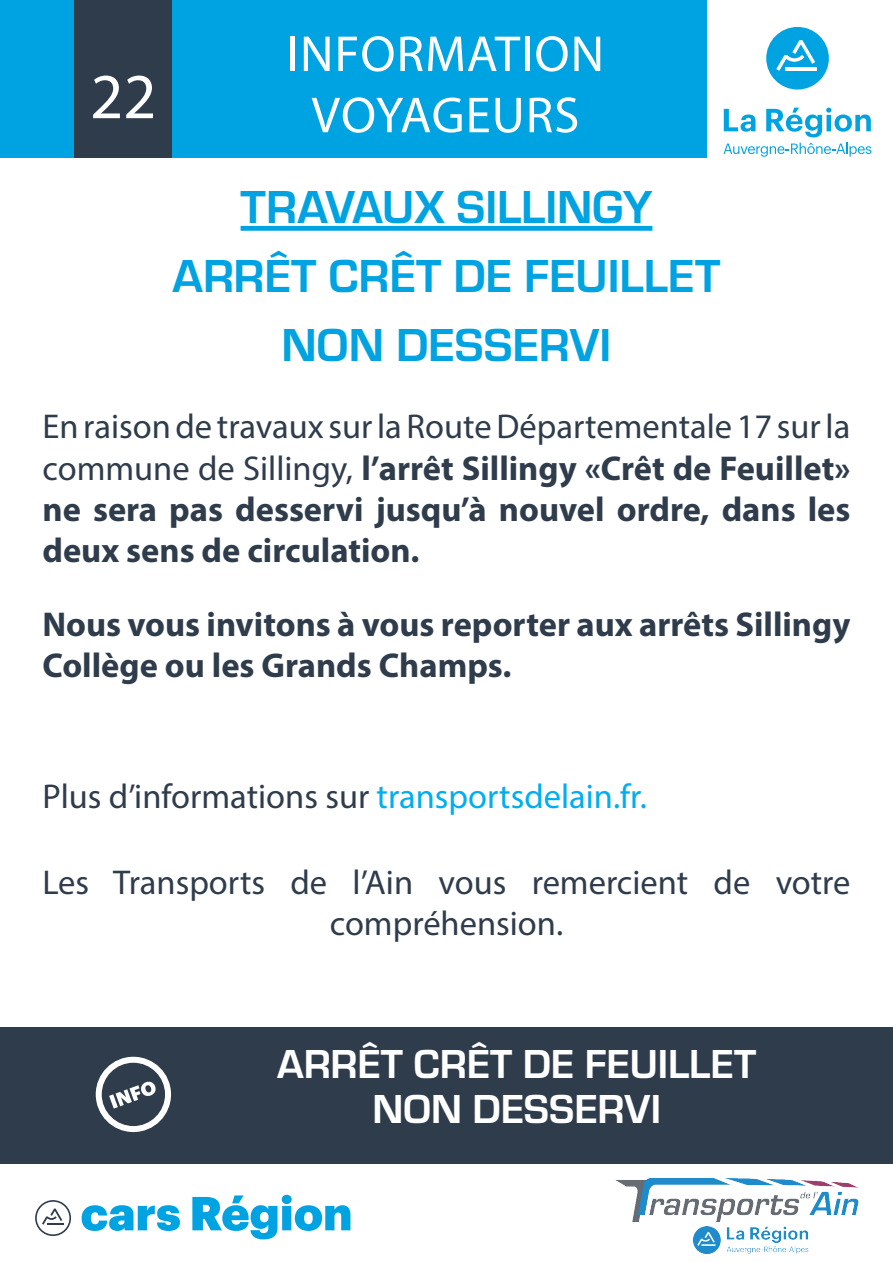
<style>
.page{position:relative;width:893px;height:1263px;background:#fff}
.page>*{position:absolute;margin:0;border:0;box-sizing:border-box;transform-origin:0 0}
.t1{font:64.5px "Myriad Pro";color:#fff}
.t2{font:51px/61.2px "Myriad Pro";letter-spacing:.02em;color:#fff;text-align:center}
.t3{font:700 48px/68.7px "Eurostile";color:#00a3e1;text-align:center}
.t4{font:700 42px/45px "Eurostile";color:#fff;text-align:center}
.t5{font:700 34.5px/41.4px "Myriad Pro";color:#2f3c4c;text-align:justify}
.t6{font:34.5px/41.4px "Myriad Pro";color:#2f3c4c;text-align:center}
.s1{font-weight:400}
.s2{color:#00aeef}
</style>
<div class="page">
<svg style="left:724px;top:109px;width:31px;height:23px"></svg>
<svg style="left:766px;top:108px;width:105px;height:29px"></svg>
<svg style="left:723px;top:143px;width:148px;height:14px"></svg>
<div style="left:766px;top:27px;width:63px;height:63px;background:#00a3e1;border-radius:50%"></div>
<hr style="left:785px;top:67px;width:32px;height:4px;background:#fff">
<svg style="left:776px;top:40px;width:39px;height:31px"></svg>
<div style="left:0;top:0;width:707px;height:158px;background:#00a3e1"></div>
<img style="left:615px;top:1178px;width:244px;height:77px">
<svg style="left:35px;top:1200px;width:36px;height:36px"></svg>
<svg style="left:82px;top:1205px;width:98px;height:26px"></svg>
<svg style="left:192px;top:1195px;width:158px;height:44px"></svg>
<div style="left:241px;top:226px;width:411px;height:5px;background:#00a3e1"></div>
<div style="left:0;top:1027px;width:893px;height:136px;background:#2f3c4c"></div>
<svg style="left:95px;top:1057px;width:76px;height:76px"></svg>
<div style="left:74px;top:0;width:98px;height:158px;background:#2f3c4c"></div>
<h1 class="t1" style="left:90px;top:57px;width:68px">22</h1>
<h2 class="t2" style="left:287px;top:23px;width:319px">INFORMATION<br>VOYAGEURS</h2>
<h3 class="t3" style="left:173px;top:170px;width:549px">TRAVAUX SILLINGY<br>ARRÊT CRÊT DE FEUILLET<br>NON DESSERVI</h3>
<p class="t5" style="left:43px;top:405px;width:809px"><span class="s1">En raison de travaux sur la Route Départementale 17 sur la commune de Sillingy,</span> l’arrêt Sillingy «Crêt de Feuillet» ne sera pas desservi jusqu’à nouvel ordre, dans les deux sens de circulation.</p>
<p class="t5" style="left:43px;top:602px;width:809px">Nous vous invitons à vous reporter aux arrêts Sillingy<br>Collège ou les Grands Champs.</p>
<p class="t6" style="left:43px;top:775px;width:606px">Plus d’informations sur <span class="s2">transportsdelain.fr.</span></p>
<p class="t6" style="left:43px;top:861px;width:809px">Les Transports de l’Ain vous remercient de votre compréhension.</p>
<p class="t4" style="left:277px;top:1039px;width:481px">ARRÊT CRÊT DE FEUILLET<br>NON DESSERVI</p>
</div>
